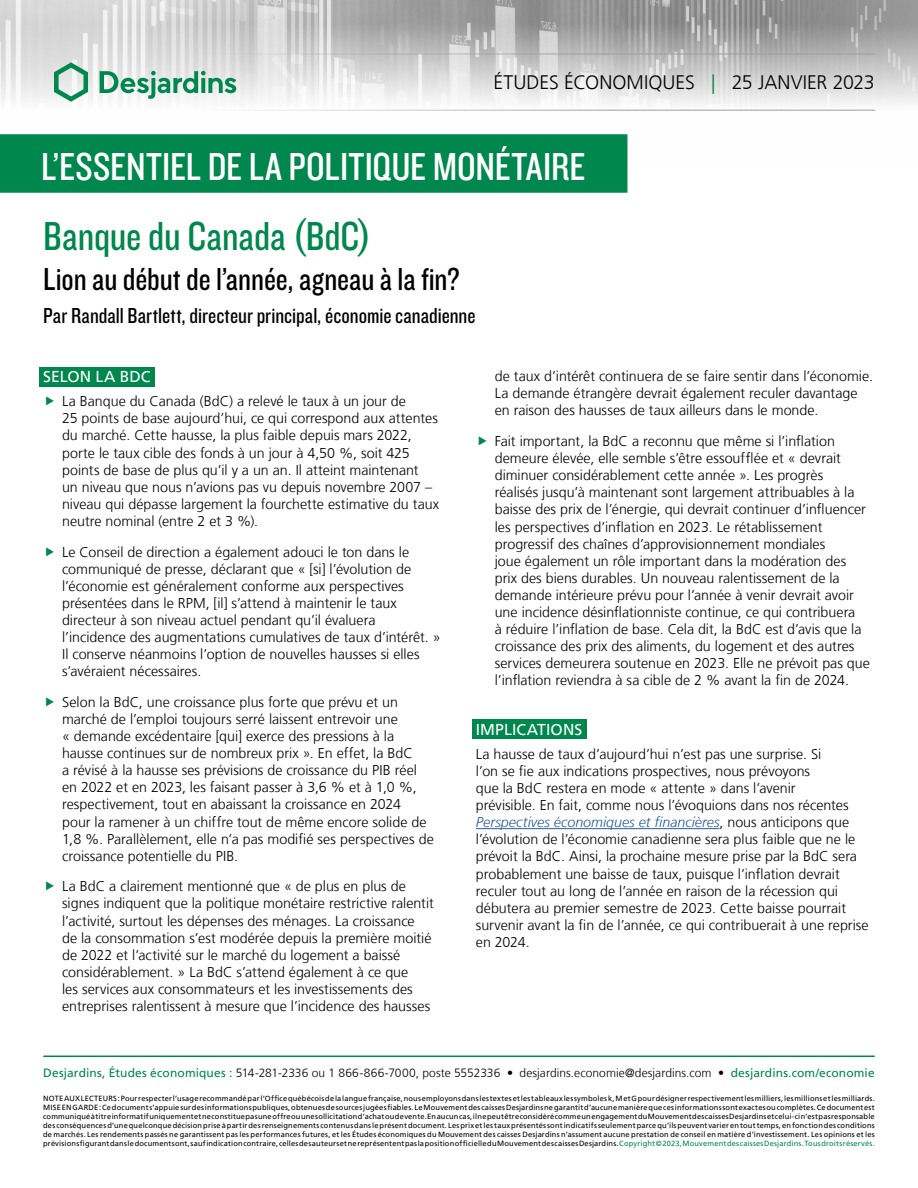
<style>
.page{position:relative;width:918px;height:1188px;background:#fff}
.page>*{position:absolute;margin:0;border:0;box-sizing:border-box;transform-origin:0 0}
.t1{font:42px "Knockout 29 Junior Ltweight";color:#00874e}
.t2{font:40.5px "Knockout 29 Junior Ltweight";color:#fff}
.t3{font:33px "Knockout 29 Junior Ltweight";letter-spacing:-.005em;color:#000}
.t4{font:22.5px "Knockout 29 Junior Ltweight";color:#000}
.t5{font:300 19.5px "Frutiger LT";color:#000}
.t6{font:15.75px "Frutiger LT";letter-spacing:.005em;color:#fff}
.t7{font:300 14.25px/17.1px "Frutiger LT";color:#000}
.t8{font:300 12px "Frutiger LT";letter-spacing:.005em;color:#000}
.t9{font:7.5px/9px "Frutiger LT";letter-spacing:.025em;color:#000;text-align:justify}
.s1{color:#00874e}
.s2{font-style:italic;color:#275b9b}
.s3{font-weight:400;color:#00874e}
</style>
<div class="page">
<img style="left:0;top:0;width:918px;height:164px">
<hr style="left:43px;top:54px;width:832px;height:1px;background:#9d9d9c">
<hr style="left:43px;top:110px;width:832px;height:1px;background:#9d9d9c">
<svg style="left:54px;top:62px;width:34px;height:40px"></svg>
<svg style="left:100px;top:71px;width:136px;height:28px"></svg>
<div style="left:0;top:135px;width:627px;height:57px;background:#00874e"></div>
<div style="left:0;top:134px;width:627px;height:59px;border:2px solid #00874e"></div>
<hr style="left:43px;top:1056px;width:832px;height:1px;background:#00874e">
<div style="left:39px;top:367px;width:115px;height:19px;background:#00874e"></div>
<div style="left:472px;top:719px;width:114px;height:20px;background:#00874e"></div>
<hr style="left:476px;top:828px;width:243px;height:1px;background:#275b9b">
<h3 class="t5" style="left:494px;top:72px;width:383px">ÉTUDES ÉCONOMIQUES <span class="s1">|</span> 25 JANVIER 2023</h3>
<h2 class="t2" style="left:41px;top:140px;width:546px">L’ESSENTIEL DE LA POLITIQUE MONÉTAIRE</h2>
<h1 class="t1" style="left:43px;top:209px;width:330px">Banque du Canada (BdC)</h1>
<h3 class="t3" style="left:43px;top:257px;width:418px">Lion au début de l’année, agneau à la fin?</h3>
<h3 class="t4" style="left:43px;top:301px;width:434px">Par Randall Bartlett, directeur principal, économie canadienne</h3>
<p class="t6" style="left:43px;top:368px;width:109px">SELON LA BDC</p>
<p class="t7" style="left:62px;top:393px;width:379px">La Banque du Canada (BdC) a relevé le taux à un jour de<br>25 points de base aujourd’hui, ce qui correspond aux attentes du marché. Cette hausse, la plus faible depuis mars 2022, porte le taux cible des fonds à un jour à 4,50 %, soit 425 points de base de plus qu’il y a un an. Il atteint maintenant<br>un niveau que nous n’avions pas vu depuis novembre 2007 – niveau qui dépasse largement la fourchette estimative du taux neutre nominal (entre 2 et 3 %).</p>
<p class="t7" style="left:62px;top:543px;width:380px">Le Conseil de direction a également adouci le ton dans le communiqué de presse, déclarant que « [si] l’évolution de l’économie est généralement conforme aux perspectives présentées dans le RPM, [il] s’attend à maintenir le taux directeur à son niveau actuel pendant qu’il évaluera l’incidence des augmentations cumulatives de taux d’intérêt. » Il conserve néanmoins l’option de nouvelles hausses si elles s’avéraient nécessaires.</p>
<p class="t7" style="left:62px;top:694px;width:373px">Selon la BdC, une croissance plus forte que prévu et un marché de l’emploi toujours serré laissent entrevoir une<br>« demande excédentaire [qui] exerce des pressions à la hausse continues sur de nombreux prix ». En effet, la BdC<br>a révisé à la hausse ses prévisions de croissance du PIB réel en 2022 et en 2023, les faisant passer à 3,6 % et à 1,0 %, respectivement, tout en abaissant la croissance en 2024<br>pour la ramener à un chiffre tout de même encore solide de 1,8 %. Parallèlement, elle n’a pas modifié ses perspectives de croissance potentielle du PIB.</p>
<p class="t7" style="left:62px;top:878px;width:373px">La BdC a clairement mentionné que « de plus en plus de signes indiquent que la politique monétaire restrictive ralentit l’activité, surtout les dépenses des ménages. La croissance<br>de la consommation s’est modérée depuis la première moitié de 2022 et l’activité sur le marché du logement a baissé considérablement. » La BdC s’attend également à ce que<br>les services aux consommateurs et les investissements des entreprises ralentissent à mesure que l’incidence des hausses</p>
<p class="t7" style="left:495px;top:368px;width:380px">de taux d’intérêt continuera de se faire sentir dans l’économie.<br>La demande étrangère devrait également reculer davantage en raison des hausses de taux ailleurs dans le monde.</p>
<p class="t7" style="left:495px;top:433px;width:377px">Fait important, la BdC a reconnu que même si l’inflation demeure élevée, elle semble s’être essoufflée et « devrait diminuer considérablement cette année ». Les progrès réalisés jusqu’à maintenant sont largement attribuables à la baisse des prix de l’énergie, qui devrait continuer d’influencer les perspectives d’inflation en 2023. Le rétablissement progressif des chaînes d’approvisionnement mondiales<br>joue également un rôle important dans la modération des prix des biens durables. Un nouveau ralentissement de la demande intérieure prévu pour l’année à venir devrait avoir une incidence désinflationniste continue, ce qui contribuera<br>à réduire l’inflation de base. Cela dit, la BdC est d’avis que la croissance des prix des aliments, du logement et des autres services demeurera soutenue en 2023. Elle ne prévoit pas que l’inflation reviendra à sa cible de 2 % avant la fin de 2024.</p>
<p class="t6" style="left:476px;top:720px;width:108px">IMPLICATIONS</p>
<p class="t7" style="left:476px;top:746px;width:394px">La hausse de taux d’aujourd’hui n’est pas une surprise. Si<br>l’on se fie aux indications prospectives, nous prévoyons<br>que la BdC restera en mode « attente » dans l’avenir<br>prévisible. En fait, comme nous l’évoquions dans nos récentes <span class="s2">Perspectives économiques et financières</span>, nous anticipons que l’évolution de l’économie canadienne sera plus faible que ne le prévoit la BdC. Ainsi, la prochaine mesure prise par la BdC sera probablement une baisse de taux, puisque l’inflation devrait reculer tout au long de l’année en raison de la récession qui débutera au premier semestre de 2023. Cette baisse pourrait survenir avant la fin de l’année, ce qui contribuerait à une reprise en 2024.</p>
<p class="t8" style="left:43px;top:1066px;width:833px"><span class="s3">Desjardins, Études économiques :</span> 514‑281‑2336 ou 1 866‑866‑7000, poste 5552336 • desjardins.economie@desjardins.com • <span class="s3">desjardins.com/economie</span></p>
<p class="t9" style="left:43px;top:1094px;width:833px">NOTE AUX LECTEURS: Pour respecter l’usage recommandé par l’Office québécois de la langue française, nous employons dans les textes et les tableaux les symboles k, M et G pour désigner respectivement les milliers, les millions et les milliards.<br>MISE EN GARDE: Ce document s’appuie sur des informations publiques, obtenues de sources jugées fiables. Le Mouvement des caisses Desjardins ne garantit d’aucune manière que ces informations sont exactes ou complètes. Ce document est communiqué à titre informatif uniquement et ne constitue pas une offre ou une sollicitation d’achat ou de vente. En aucun cas, il ne peut être considéré comme un engagement du Mouvement des caisses Desjardins et celui-ci n’est pas responsable des conséquences d’une quelconque décision prise à partir des renseignements contenus dans le présent document. Les prix et les taux présentés sont indicatifs seulement parce qu’ils peuvent varier en tout temps, en fonction des conditions de marchés. Les rendements passés ne garantissent pas les performances futures, et les Études économiques du Mouvement des caisses Desjardins n’assument aucune prestation de conseil en matière d’investissement. Les opinions et les prévisions figurant dans le document sont, sauf indication contraire, celles des auteurs et ne représentent pas la position officielle du Mouvement des caisses Desjardins. <span class="s1">Copyright©2023, Mouvement des caisses Desjardins. Tous droits réservés.</span></p>
</div>
